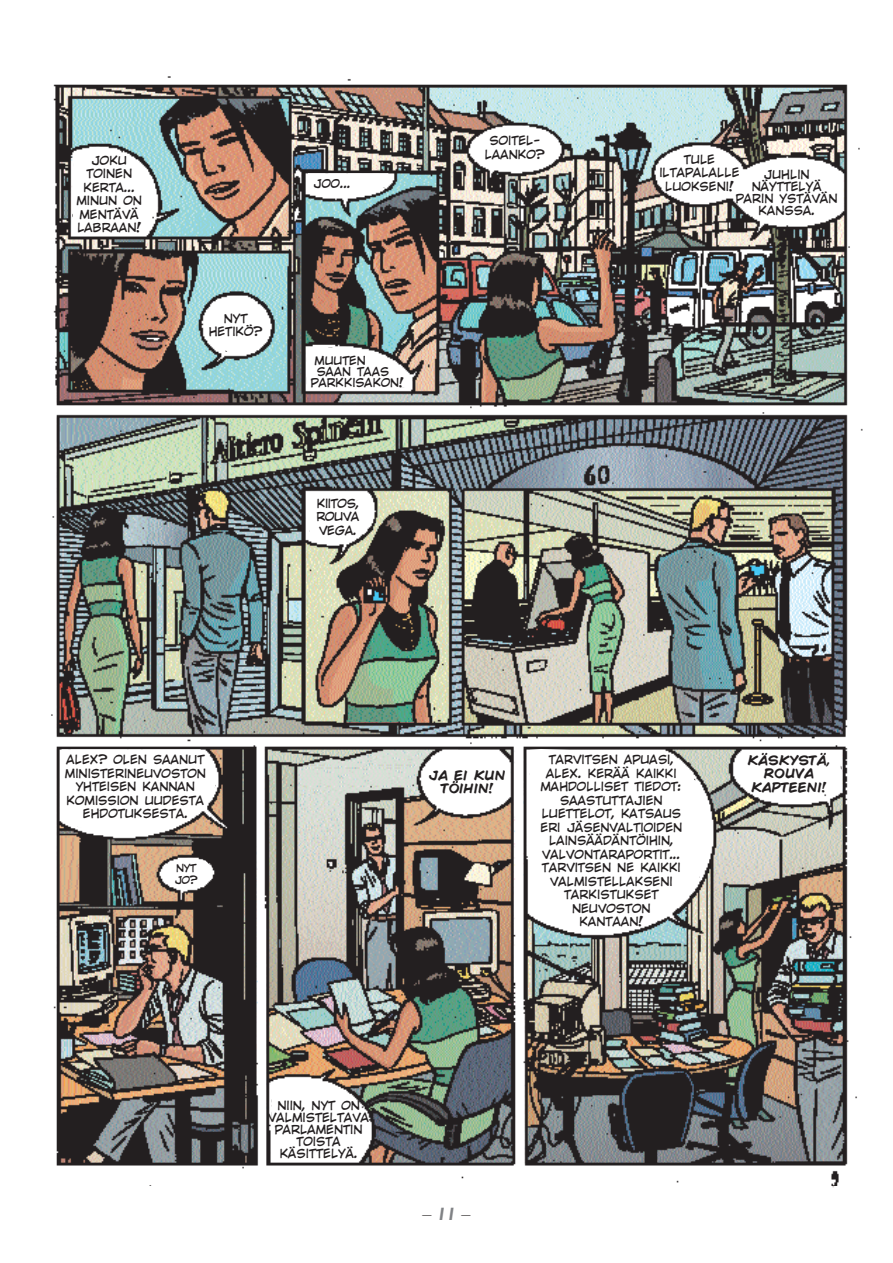
<style>
.page{position:relative;width:893px;height:1263px;background:#fff}
.page>*{position:absolute;margin:0;border:0;box-sizing:border-box;transform-origin:0 0}
.t1{font:300 18px "Gill Sans";color:#231f20}
.t2{font:12px/13.5px "Wild Gek";color:#231f20;text-align:center}
.t3{font:11.7px "Wild Gek";color:#231f20}
.t4{font:10.5px/12px "Wild Gek";color:#231f20}
.s1{font-weight:700;font-style:italic;color:#808285}
</style>
<div class="page">
<img style="left:51px;top:76px;width:812px;height:1110px">
<svg style="left:73px;top:149px;width:82px;height:86px"></svg>
<svg style="left:206px;top:299px;width:61px;height:54px"></svg>
<svg style="left:308px;top:173px;width:80px;height:22px"></svg>
<svg style="left:306px;top:347px;width:102px;height:41px"></svg>
<svg style="left:472px;top:130px;width:84px;height:37px"></svg>
<svg style="left:658px;top:149px;width:182px;height:72px"></svg>
<svg style="left:307px;top:492px;width:63px;height:47px"></svg>
<svg style="left:61px;top:749px;width:156px;height:83px"></svg>
<svg style="left:163px;top:859px;width:49px;height:25px"></svg>
<svg style="left:425px;top:750px;width:84px;height:56px"></svg>
<svg style="left:271px;top:1078px;width:92px;height:82px"></svg>
<svg style="left:528px;top:749px;width:183px;height:179px"></svg>
<svg style="left:738px;top:750px;width:103px;height:46px"></svg>
<p class="t2" style="left:76px;top:154px;width:67px">JOKU<br>TOINEN<br>KERTA...<br>MINUN ON<br>MENTÄVÄ<br>LABRAAN!</p>
<p class="t3" style="left:313px;top:180px;width:39px">JOO...</p>
<p class="t2" style="left:209px;top:313px;width:55px">NYT<br>HETIKÖ?</p>
<p class="t3" style="left:314px;top:357px;width:53px">MUUTEN</p>
<p class="t3" style="left:317px;top:368px;width:74px">SAAN TAAS</p>
<p class="t3" style="left:311px;top:379px;width:94px">PARKKISAKON!</p>
<p class="t2" style="left:316px;top:498px;width:45px;text-align:justify">KIITOS, ROUVA VEGA.</p>
<p class="t2" style="left:485px;top:135px;width:61px">SOITEL-<br>LAANKO?</p>
<p class="t2" style="left:659px;top:153px;width:82px">TULE<br>ILTAPALALLE<br>LUOKSENI!</p>
<p class="t2" style="left:735px;top:170px;width:103px;line-height:12px">JUHLIN<br>NÄYTTELYÄ<br>PARIN YSTÄVÄN<br>KANSSA.</p>
<p class="t2" style="left:65px;top:754px;width:142px">ALEX? OLEN SAANUT<br>MINISTERINEUVOSTON<br>YHTEISEN KANNAN<br>KOMISSION UUDESTA<br>EHDOTUKSESTA.</p>
<p class="t4" style="left:175px;top:863px;width:24px">NYT<br>JO?</p>
<p class="t2" style="left:429px;top:769px;width:78px">JA EI KUN<br>TOIHIN!</p>
<p class="t4" style="left:453px;top:774px;width:8px">..</p>
<p class="t4" style="left:762px;top:746px;width:8px">..</p>
<p class="t4" style="left:820px;top:746px;width:8px">..</p>
<p class="t2" style="left:751px;top:768px;width:77px">ROUVA<br>KAPTEENI!</p>
<p class="t2" style="left:540px;top:754px;width:143px">TARVITSEN APUASI,<br>ALEX. KERÄÄ KAIKKI<br>MAHDOLLISET TIEDOT:<br>SAASTUTTAJIEN<br>LUETTELOT, KATSAUS<br>ERI JÄSENVALTIOIDEN<br>LAINSÄÄDÄNTÖIHIN,<br>VALVONTARAPORTIT...<br>TARVITSEN NE KAIKKI<br>VALMISTELLAKSENI<br>TARKISTUKSET<br>NEUVOSTON<br>KANTAAN!</p>
<p class="t2" style="left:747px;top:754px;width:84px">KASKYSTA,</p>
<p class="t2" style="left:268px;top:1100px;width:103px;line-height:12px">NIIN, NYT ON<br>VALMISTELTAVA<br>PARLAMENTIN<br>TOISTA<br>KÄSITTELYÄ.</p>
<h1 class="t1" style="left:422px;top:1208px;width:50px">– <span class="s1">11</span> –</h1>
</div>
